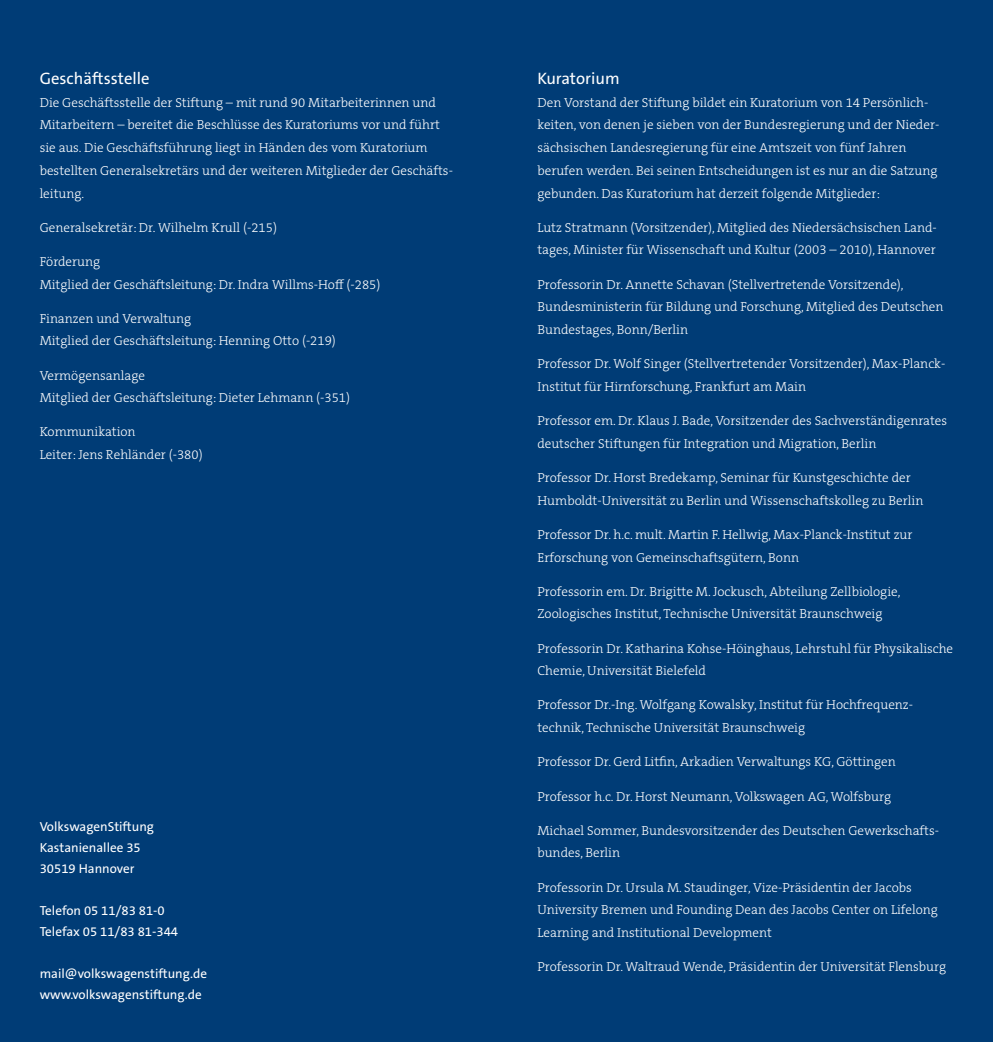
<style>
.page{position:relative;width:993px;height:1042px;background:#fff}
.page>*{position:absolute;margin:0;border:0;box-sizing:border-box;transform-origin:0 0}
.t1{font:16.62px "The Sans B W5 Plain";color:#fff}
.t2{font:300 13.12px/22.8px "The Serif B W3";color:#fff}
.t3{font:13.12px/21px "The Sans B W5 Plain";color:#fff}
</style>
<div class="page">
<div style="left:0;top:0;width:992px;height:1042px;background:#003c76"></div>
<p class="t1" style="left:40px;top:67px;width:111px">Geschäftsstelle</p>
<p class="t2" style="left:40px;top:91px;width:414px">Die Geschäftsstelle der Stiftung – mit rund 90 Mitarbeiterinnen und Mitarbeitern – bereitet die Beschlüsse des Kuratoriums vor und führt sie aus. Die Geschäftsführung liegt in Händen des vom Kuratorium bestellten Generalsekretärs und der weiteren Mitglieder der Geschäfts&shy;leitung.</p>
<p class="t2" style="left:40px;top:216px;width:239px">Generalsekretär: Dr. Wilhelm Krull (-215)</p>
<p class="t2" style="left:40px;top:250px;width:342px">Förderung<br>Mitglied der Geschäftsleitung: Dr. Indra Willms-Hoff (-285)</p>
<p class="t2" style="left:40px;top:307px;width:297px">Finanzen und Verwaltung<br>Mitglied der Geschäftsleitung: Henning Otto (-219)</p>
<p class="t2" style="left:40px;top:364px;width:312px">Vermögensanlage<br>Mitglied der Geschäftsleitung: Dieter Lehmann (-351)</p>
<p class="t2" style="left:40px;top:421px;width:164px">Kommunikation<br>Leiter: Jens Rehländer (-380)</p>
<p class="t3" style="left:40px;top:816px;width:116px">VolkswagenStiftung<br>Kastanienallee 35<br>30519 Hannover</p>
<p class="t3" style="left:40px;top:900px;width:140px">Telefon 05 11/83 81-0<br>Telefax 05 11/83 81-344</p>
<p class="t3" style="left:40px;top:963px;width:169px">mail@volkswagenstiftung.de www.volkswagenstiftung.de</p>
<p class="t1" style="left:537px;top:67px;width:84px">Kuratorium</p>
<p class="t2" style="left:537px;top:91px;width:403px">Den Vorstand der Stiftung bildet ein Kuratorium von 14 Persönlich&shy;keiten, von denen je sieben von der Bundesregierung und der Nieder&shy;sächsischen Landesregierung für eine Amtszeit von fünf Jahren berufen werden. Bei seinen Entscheidungen ist es nur an die Satzung gebunden. Das Kuratorium hat derzeit folgende Mitglieder:</p>
<p class="t2" style="left:537px;top:216px;width:401px">Lutz Stratmann (Vorsitzender), Mitglied des Niedersächsischen Land&shy;tages, Minister für Wissenschaft und Kultur (2003 – 2010), Hannover</p>
<p class="t2" style="left:537px;top:273px;width:407px">Professorin Dr. Annette Schavan (Stellvertretende Vorsitzende),<br>Bundesministerin für Bildung und Forschung, Mitglied des Deutschen<br>Bundestages, Bonn/Berlin</p>
<p class="t2" style="left:537px;top:352px;width:409px">Professor Dr. Wolf Singer (Stellvertretender Vorsitzender), Max-Planck-<br>Institut für Hirnforschung, Frankfurt am Main</p>
<p class="t2" style="left:537px;top:409px;width:411px">Professor em. Dr. Klaus J. Bade, Vorsitzender des Sachverständigenrates deutscher Stiftungen für Integration und Migration, Berlin</p>
<p class="t2" style="left:537px;top:466px;width:387px">Professor Dr. Horst Bredekamp, Seminar für Kunstgeschichte der<br>Humboldt-Universität zu Berlin und Wissenschaftskolleg zu Berlin</p>
<p class="t2" style="left:537px;top:523px;width:376px">Professor Dr. h.c. mult. Martin F. Hellwig, Max-Planck-Institut zur<br>Erforschung von Gemeinschaftsgütern, Bonn</p>
<p class="t2" style="left:537px;top:580px;width:364px">Professorin em. Dr. Brigitte M. Jockusch, Abteilung Zellbiologie,<br>Zoologisches Institut, Technische Universität Braunschweig</p>
<p class="t2" style="left:537px;top:637px;width:417px">Professorin Dr. Katharina Kohse-Höinghaus, Lehrstuhl für Physikalische<br>Chemie, Universität Bielefeld</p>
<p class="t2" style="left:537px;top:694px;width:377px">Professor Dr.-Ing. Wolfgang Kowalsky, Institut für Hochfrequenz&shy;technik, Technische Universität Braunschweig</p>
<p class="t2" style="left:537px;top:750px;width:360px">Professor Dr. Gerd Litfin, Arkadien Verwaltungs KG, Göttingen</p>
<p class="t2" style="left:537px;top:785px;width:355px">Professor h.c. Dr. Horst Neumann, Volkswagen AG, Wolfsburg</p>
<p class="t2" style="left:537px;top:819px;width:403px">Michael Sommer, Bundesvorsitzender des Deutschen Gewerkschafts&shy;bundes, Berlin</p>
<p class="t2" style="left:537px;top:876px;width:402px">Professorin Dr. Ursula M. Staudinger, Vize-Präsidentin der Jacobs<br>University Bremen und Founding Dean des Jacobs Center on Lifelong<br>Learning and Institutional Development</p>
<p class="t2" style="left:537px;top:955px;width:410px">Professorin Dr. Waltraud Wende, Präsidentin der Universität Flensburg</p>
</div>
